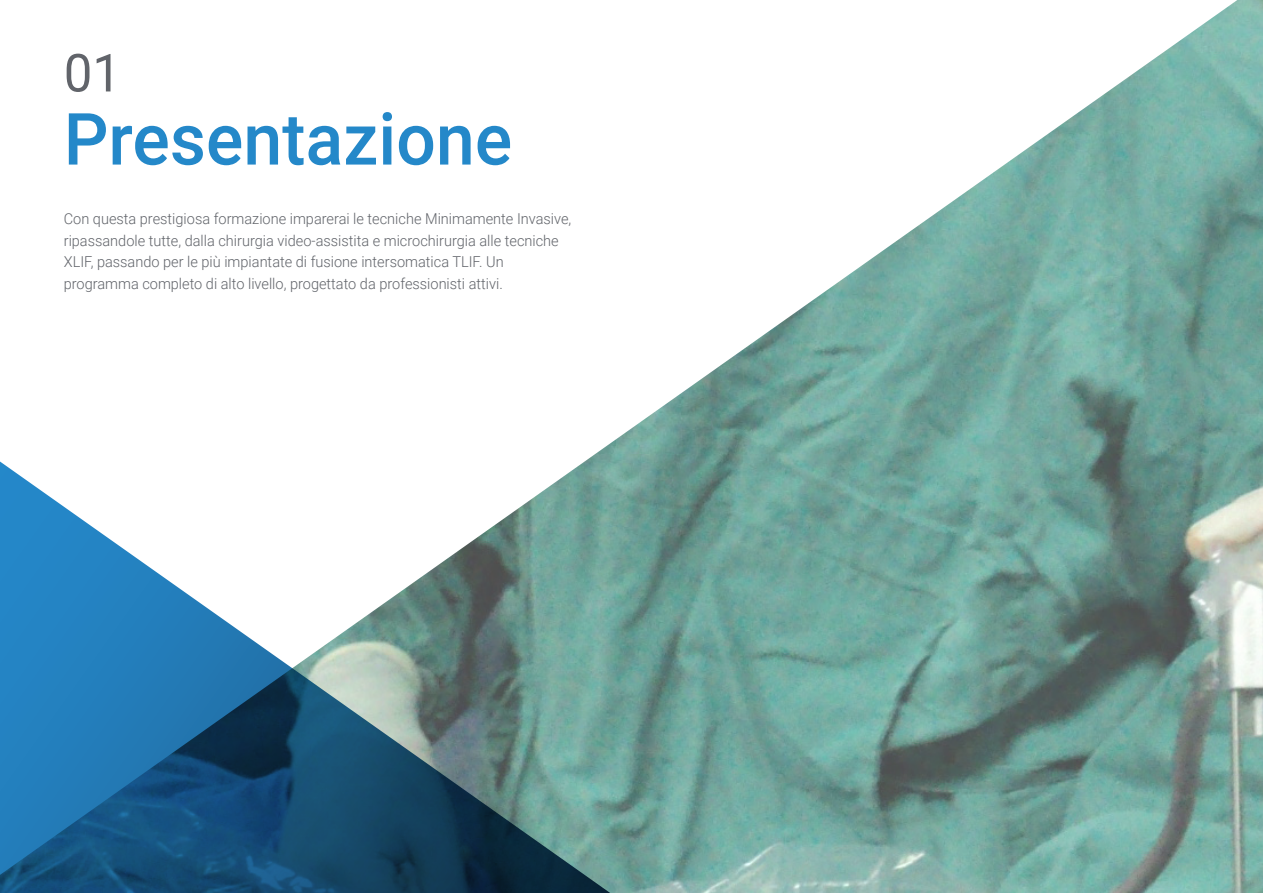
<style>
.page{position:relative;width:1263px;height:893px;background:#fff}
.page>*{position:absolute;margin:0;border:0;box-sizing:border-box;transform-origin:0 0}
.t1{font:500 72px "Roboto";color:#2488c9}
.t2{font:52.5px "Roboto";color:#61646a}
.t3{font:300 15px/21.8px "Roboto";color:#61646a}
</style>
<div class="page">
<img style="left:607px;top:0;width:656px;height:893px">
<svg style="left:0;top:446px;width:640px;height:447px"></svg>
<h2 class="t2" style="left:64px;top:36px;width:59px">01</h2>
<h1 class="t1" style="left:64px;top:89px;width:450px">Presentazione</h1>
<p class="t3" style="left:64px;top:207px;width:509px">Con questa prestigiosa formazione imparerai le tecniche Minimamente Invasive, ripassandole tutte, dalla chirurgia video-assistita e microchirurgia alle tecniche XLIF, passando per le più impiantate di fusione intersomatica TLIF. Un programma completo di alto livello, progettato da professionisti attivi.</p>
</div>
